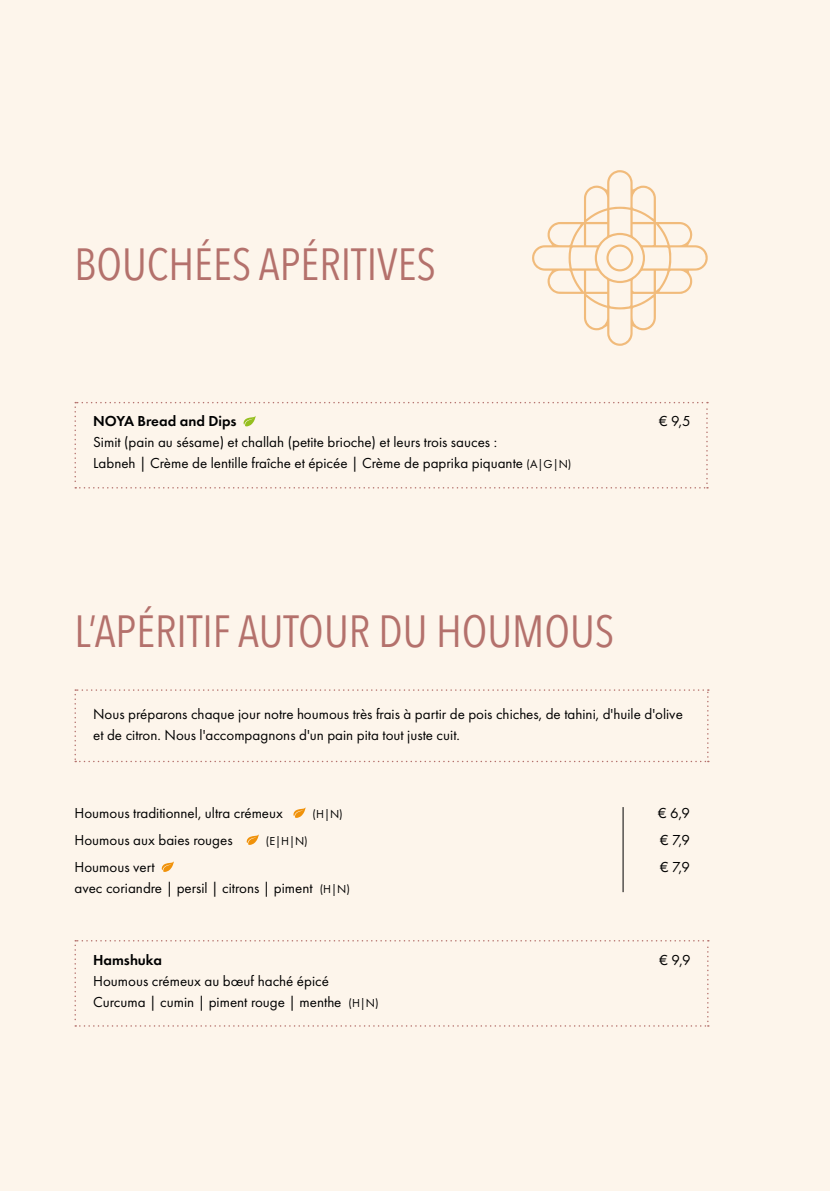
<style>
.page{position:relative;width:830px;height:1191px;background:#fff}
.page>*{position:absolute;margin:0;border:0;box-sizing:border-box;transform-origin:0 0}
.t1{font:45px "Avenir Next Condensed";color:#b4716c}
.t2{font:15px/21px "Futura PT";color:#000}
.t3{font:600 15px "Futura PT";color:#000}
.t4{font:12px "Futura PT";color:#000}
.s1{font-size:12px}
</style>
<div class="page">
<div style="left:0;top:0;width:829px;height:1191px;background:#fdf5eb"></div>
<svg style="left:74px;top:402px;width:633px;height:86px"></svg>
<svg style="left:532px;top:170px;width:176px;height:176px"></svg>
<hr style="left:622px;top:807px;width:1px;height:85px;background:#000">
<svg style="left:293px;top:808px;width:12px;height:10px"></svg>
<svg style="left:246px;top:834px;width:13px;height:11px"></svg>
<svg style="left:162px;top:861px;width:12px;height:11px"></svg>
<svg style="left:74px;top:940px;width:634px;height:86px"></svg>
<svg style="left:74px;top:689px;width:634px;height:73px"></svg>
<h1 class="t1" style="left:74px;top:226px;width:363px">BOUCHÉES APÉRITIVES</h1>
<p class="t3" style="left:93px;top:412px;width:145px">NOYA Bread and Dips</p>
<p class="t2" style="left:658px;top:411px;width:33px">€ 9,5</p>
<p class="t2" style="left:93px;top:432px;width:479px">Simit (pain au sésame) et challah (petite brioche) et leurs trois sauces :<br>Labneh | Crème de lentille fraîche et épicée | Crème de paprika piquante <span class="s1">(A|G|N)</span></p>
<h1 class="t1" style="left:74px;top:592px;width:541px">L’APÉRITIF AUTOUR DU HOUMOUS</h1>
<p class="t2" style="left:93px;top:703px;width:591px">Nous préparons chaque jour notre houmous très frais à partir de pois chiches, de tahini, d'huile d'olive et de citron. Nous l'accompagnons d'un pain pita tout juste cuit.</p>
<p class="t2" style="left:74px;top:802px;width:210px">Houmous traditionnel, ultra crémeux</p>
<p class="t4" style="left:312px;top:807px;width:32px">(H|N)</p>
<p class="t2" style="left:658px;top:802px;width:33px">€ 6,9</p>
<p class="t2" style="left:74px;top:829px;width:160px">Houmous aux baies rouges</p>
<p class="t4" style="left:266px;top:834px;width:43px">(E|H|N)</p>
<p class="t2" style="left:660px;top:829px;width:31px">€ 7,9</p>
<p class="t2" style="left:74px;top:856px;width:82px">Houmous vert</p>
<p class="t2" style="left:660px;top:856px;width:31px">€ 7,9</p>
<p class="t2" style="left:74px;top:877px;width:277px">avec coriandre | persil | citrons | piment <span class="s1">(H|N)</span></p>
<p class="t3" style="left:93px;top:950px;width:70px">Hamshuka</p>
<p class="t2" style="left:659px;top:949px;width:33px">€ 9,9</p>
<p class="t2" style="left:93px;top:970px;width:287px">Houmous crémeux au bœuf haché épicé<br>Curcuma | cumin | piment rouge | menthe <span class="s1">(H|N)</span></p>
</div>
